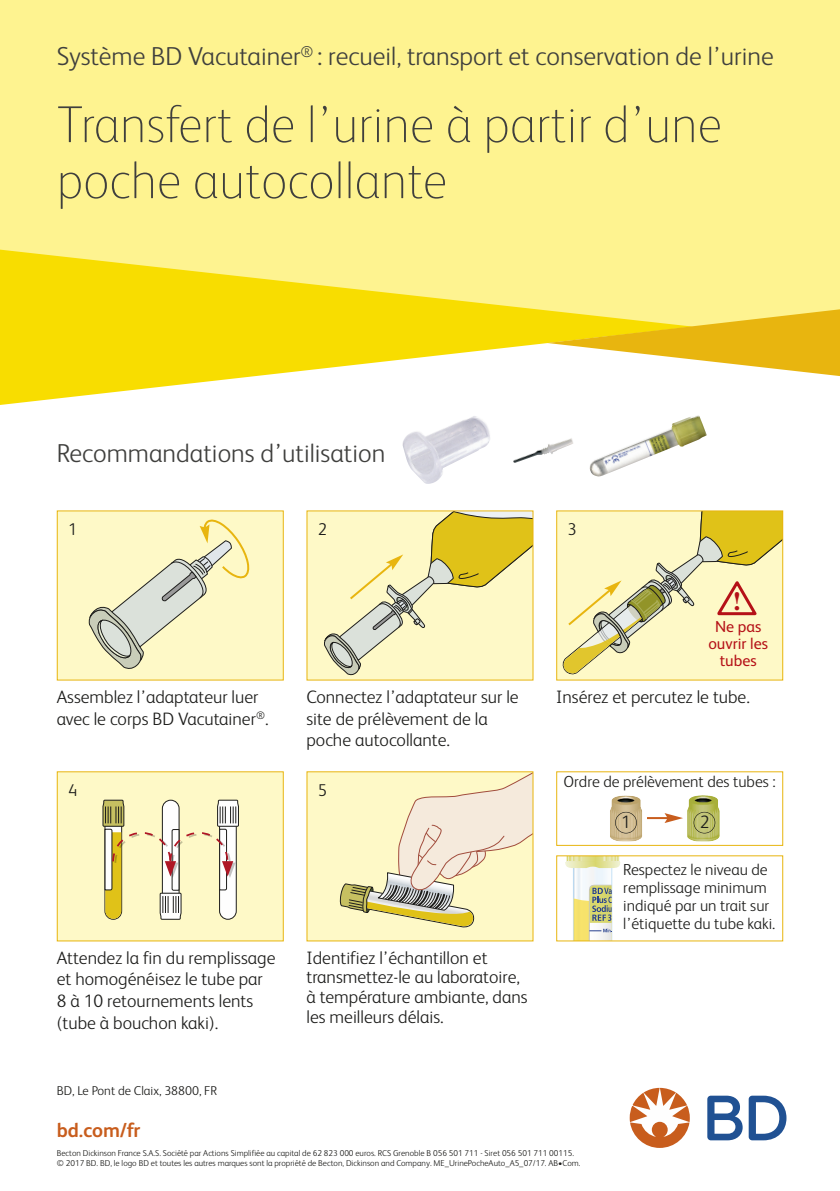
<style>
.page{position:relative;width:840px;height:1191px;background:#fff}
.page>*{position:absolute;margin:0;border:0;box-sizing:border-box;transform-origin:0 0}
.t1{font:100 52px/56px "FS Albert";color:#3f3f3d}
.t2{font:300 26px "FS Albert";color:#3f3f3d}
.t3{font:700 26px "Times";color:#b51117}
.t4{font:700 20px "FS Albert";color:#c85d1d}
.t5{font:300 18px/21.6px "FS Albert";color:#1d1d1b}
.t6{font:300 17.2px "FS Albert";color:#1d1d1b}
.t7{font:300 16px/18px "FS Albert";color:#1d1d1b}
.t8{font:16px/17.2px "FS Albert";color:#b51117;text-align:center}
.t9{font:300 12.8px "FS Albert";color:#1d1d1b}
.t10{font:300 8.6px/10.2px "FS Albert";color:#1d1d1b}
</style>
<div class="page">
<div style="left:0;top:0;width:839px;height:335px;background:#fef390"></div>
<div style="left:58px;top:511px;width:224px;height:168px;background:#fef9c7"></div>
<div style="left:307px;top:511px;width:225px;height:168px;background:#fef9c7"></div>
<div style="left:556px;top:510px;width:226px;height:170px;border:1px solid #e8b50f"></div>
<div style="left:58px;top:772px;width:224px;height:168px;background:#fef9c7"></div>
<svg style="left:102px;top:799px;width:137px;height:121px"></svg>
<div style="left:307px;top:772px;width:225px;height:168px;background:#fef9c7"></div>
<svg style="left:339px;top:773px;width:192px;height:155px"></svg>
<svg style="left:707px;top:1095px;width:79px;height:45px"></svg>
<svg style="left:629px;top:1087px;width:60px;height:61px"></svg>
<svg style="left:0;top:249px;width:547px;height:156px;fill:#f8dd00"></svg>
<svg style="left:547px;top:309px;width:292px;height:67px"></svg>
<svg style="left:323px;top:511px;width:209px;height:164px"></svg>
<img style="left:589px;top:415px;width:117px;height:62px">
<svg style="left:88px;top:519px;width:162px;height:150px"></svg>
<div style="left:556px;top:771px;width:226px;height:75px;border:1px solid #e8b50f"></div>
<img style="left:687px;top:795px;width:32px;height:46px">
<div style="left:614px;top:812px;width:22px;height:21px;border:1px solid #1d1d1b;border-radius:50%"></div>
<div style="left:693px;top:812px;width:22px;height:21px;border:1px solid #1d1d1b;border-radius:50%"></div>
<hr style="left:646px;top:817px;width:21px;height:2px;background:#c85d1d">
<svg style="left:664px;top:813px;width:18px;height:10px"></svg>
<svg style="left:560px;top:511px;width:221px;height:168px"></svg>
<svg style="left:565px;top:857px;width:55px;height:82px"></svg>
<img style="left:402px;top:416px;width:88px;height:68px">
<img style="left:513px;top:438px;width:60px;height:25px">
<h2 class="t2" style="left:57px;top:42px;width:718px">Système BD Vacutainer<sup>®</sup> : recueil, transport et conservation de l’urine</h2>
<h1 class="t1" style="left:57px;top:96px;width:666px">Transfert de l’urine à partir d’une poche autocollante</h1>
<h2 class="t2" style="left:57px;top:438px;width:330px">Recommandations d’utilisation</h2>
<p class="t6" style="left:68px;top:519px;width:11px">1</p>
<p class="t6" style="left:317px;top:519px;width:11px">2</p>
<p class="t6" style="left:567px;top:519px;width:11px">3</p>
<h2 class="t3" style="left:732px;top:576px;width:10px">!</h2>
<p class="t8" style="left:708px;top:617px;width:61px">Ne pas ouvrir les tubes</p>
<p class="t5" style="left:57px;top:686px;width:213px">Assemblez l’adaptateur luer avec le corps BD Vacutainer<sup>®</sup>.</p>
<p class="t5" style="left:306px;top:686px;width:214px">Connectez l’adaptateur sur le site de prélèvement de la poche autocollante.</p>
<p class="t5" style="left:556px;top:686px;width:195px">Insérez et percutez le tube.</p>
<p class="t6" style="left:68px;top:780px;width:11px">4</p>
<p class="t6" style="left:317px;top:780px;width:11px">5</p>
<p class="t5" style="left:57px;top:946px;width:220px">Attendez la fin du remplissage et homogénéisez le tube par<br>8 à 10 retournements lents (tube à bouchon kaki).</p>
<p class="t5" style="left:306px;top:947px;width:222px;line-height:19.6px">Identifiez l’échantillon et transmettez-le au laboratoire, à température ambiante, dans les meilleurs délais.</p>
<p class="t7" style="left:563px;top:772px;width:213px">Ordre de prélèvement des tubes :</p>
<p class="t5" style="left:621px;top:811px;width:11px">1</p>
<p class="t5" style="left:699px;top:811px;width:11px">2</p>
<p class="t7" style="left:623px;top:860px;width:153px">Respectez le niveau de remplissage minimum indiqué par un trait sur l’étiquette du tube kaki.</p>
<p class="t9" style="left:57px;top:1083px;width:162px">BD, Le Pont de Claix, 38800, FR</p>
<p class="t4" style="left:57px;top:1118px;width:85px">bd.com/fr</p>
<p class="t10" style="left:57px;top:1148px;width:525px">Becton Dickinson France S.A.S. Société par Actions Simplifiée au capital de 62 823 000 euros. RCS Grenoble B 056 501 711 - Siret 056 501 711 00115. © 2017 BD. BD, le logo BD et toutes les autres marques sont la propriété de Becton, Dickinson and Company. ME_UrinePocheAuto_A5_07/17. AB•Com.</p>
</div>
